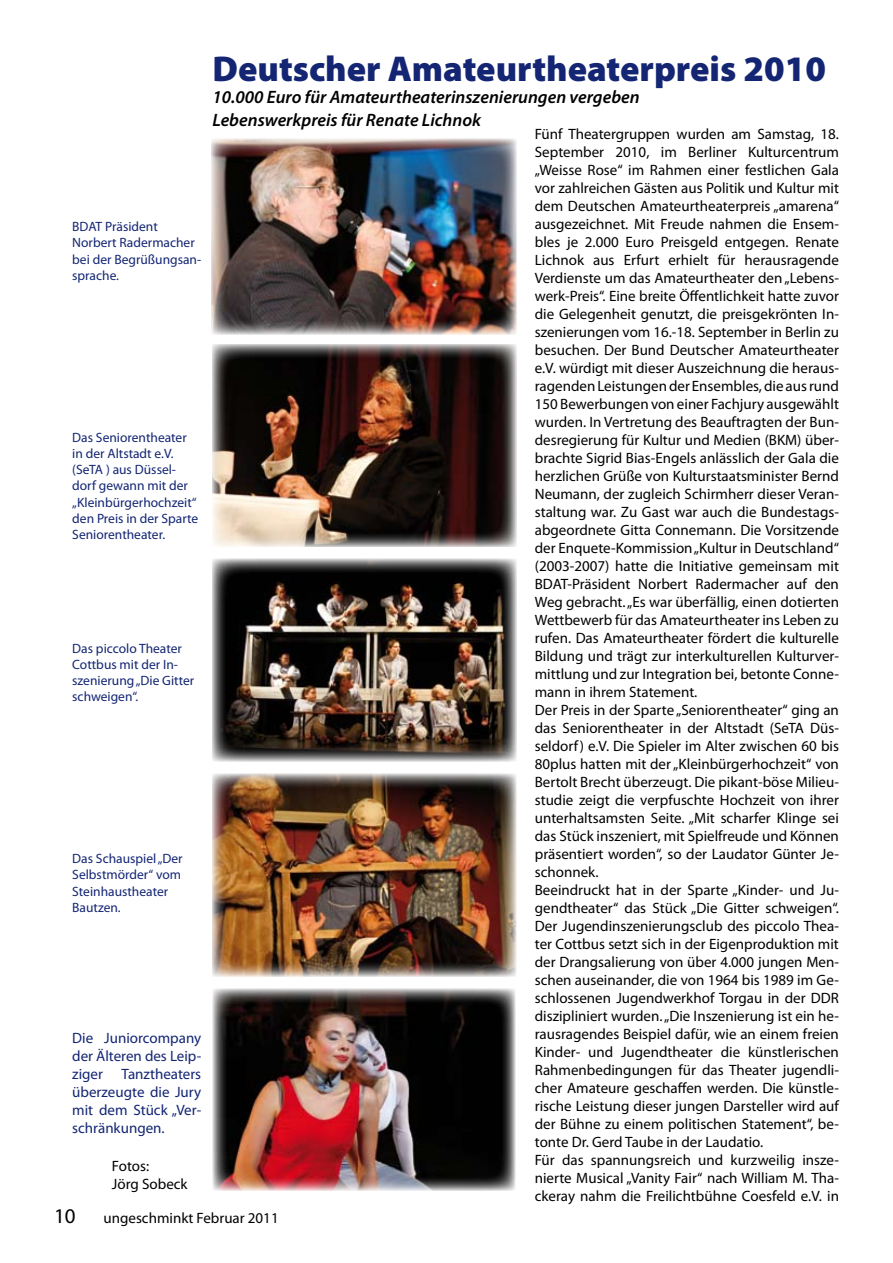
<style>
.page{position:relative;width:893px;height:1263px;background:#fff}
.page>*{position:absolute;margin:0;border:0;box-sizing:border-box;transform-origin:0 0}
.t1{font:900 36px "Myriad Pro";color:#132573}
.t2{font:21px "Myriad Pro";color:#000}
.t3{font:italic 600 18px/23.4px "Myriad Pro";color:#000}
.t4{font:15px/18px "Myriad Pro";color:#000}
.t5{font:15px/18px "Myriad Pro";color:#132573;text-align:justify}
.t6{font:13.5px/16.2px "Myriad Pro";color:#132573}
</style>
<div class="page">
<img style="left:211px;top:139px;width:306px;height:195px">
<img style="left:212px;top:344px;width:304px;height:203px">
<img style="left:212px;top:559px;width:304px;height:203px">
<img style="left:212px;top:774px;width:304px;height:202px">
<img style="left:213px;top:989px;width:303px;height:202px">
<p class="t6" style="left:72px;top:218px;width:130px">BDAT Präsident<br>Norbert Radermacher bei der Begrüßungsan&shy;sprache.</p>
<p class="t6" style="left:72px;top:429px;width:128px">Das Seniorentheater in der Altstadt e.V. (SeTA ) aus Düssel&shy;dorf gewann mit der „Kleinbürgerhochzeit“ den Preis in der Sparte<br>Seniorentheater.</p>
<p class="t6" style="left:72px;top:640px;width:123px">Das piccolo Theater<br>Cottbus mit der In&shy;szenierung „Die Gitter schweigen“.</p>
<p class="t6" style="left:72px;top:850px;width:112px">Das Schauspiel „Der<br>Selbstmörder“ vom<br>Steinhaustheater<br>Bautzen.</p>
<p class="t5" style="left:72px;top:1029px;width:130px">Die Juniorcompany der Älteren des Leip&shy;ziger Tanztheaters überzeugte die Jury mit dem Stück „Ver&shy;schränkungen.</p>
<p class="t4" style="left:112px;top:1156px;width:77px">Fotos:<br>Jörg Sobeck</p>
<h1 class="t1" style="left:213px;top:45px;width:615px">Deutscher Amateurtheaterpreis 2010</h1>
<p class="t3" style="left:213px;top:84px;width:429px">10.000 Euro für Amateurtheaterinszenierungen vergeben<br>Lebenswerkpreis für Renate Lichnok</p>
<p class="t4" style="left:535px;top:125px;width:306px">Fünf Theatergruppen wurden am Samstag, 18.<br>September 2010, im Berliner Kulturcentrum „Weisse Rose“ im Rahmen einer festlichen Gala vor zahlreichen Gästen aus Politik und Kultur mit dem Deutschen Amateurtheaterpreis „amarena“ ausgezeichnet. Mit Freude nahmen die Ensem&shy;bles je 2.000 Euro Preisgeld entgegen. Renate Lichnok aus Erfurt erhielt für herausragende Verdienste um das Amateurtheater den „Lebens&shy;werk-Preis“. Eine breite Öffentlichkeit hatte zuvor die Gelegenheit genutzt, die preisgekrönten In&shy;szenierungen vom 16.-18. September in Berlin zu besuchen. Der Bund Deutscher Amateurtheater e.V. würdigt mit dieser Auszeichnung die heraus&shy;ragenden Leistungen der Ensembles, die aus rund 150 Bewerbungen von einer Fachjury ausgewählt wurden. In Vertretung des Beauftragten der Bun&shy;desregierung für Kultur und Medien (BKM) über&shy;brachte Sigrid Bias-Engels anlässlich der Gala die herzlichen Grüße von Kulturstaatsminister Bernd Neumann, der zugleich Schirmherr dieser Veran&shy;staltung war. Zu Gast war auch die Bundestags&shy;abgeordnete Gitta Connemann. Die Vorsitzende der Enquete-Kommission „Kultur in Deutschland“ (2003-2007) hatte die Initiative gemeinsam mit BDAT-Präsident Norbert Radermacher auf den Weg gebracht. „Es war überfällig, einen dotierten Wettbewerb für das Amateurtheater ins Leben zu rufen. Das Amateurtheater fördert die kulturelle Bildung und trägt zur interkulturellen Kulturver&shy;mittlung und zur Integration bei, betonte Conne&shy;mann in ihrem Statement.<br>Der Preis in der Sparte „Seniorentheater“ ging an das Seniorentheater in der Altstadt (SeTA Düs&shy;seldorf) e.V. Die Spieler im Alter zwischen 60 bis 80plus hatten mit der „Kleinbürgerhochzeit“ von Bertolt Brecht überzeugt. Die pikant-böse Milieu&shy;studie zeigt die verpfuschte Hochzeit von ihrer unterhaltsamsten Seite. „Mit scharfer Klinge sei das Stück inszeniert, mit Spielfreude und Können präsentiert worden“, so der Laudator Günter Je&shy;schonnek.<br>Beeindruckt hat in der Sparte „Kinder- und Ju&shy;gendtheater“ das Stück „Die Gitter schweigen“.<br>Der Jugendinszenierungsclub des piccolo Thea&shy;ter Cottbus setzt sich in der Eigenproduktion mit der Drangsalierung von über 4.000 jungen Men&shy;schen auseinander, die von 1964 bis 1989 im Ge&shy;schlossenen Jugendwerkhof Torgau in der DDR diszipliniert wurden. „Die Inszenierung ist ein he&shy;rausragendes Beispiel dafür, wie an einem freien Kinder- und Jugendtheater die künstlerischen Rahmenbedingungen für das Theater jugendli&shy;cher Amateure geschaffen werden. Die künstle&shy;rische Leistung dieser jungen Darsteller wird auf der Bühne zu einem politischen Statement“, be&shy;tonte Dr. Gerd Taube in der Laudatio.<br>Für das spannungsreich und kurzweilig insze&shy;nierte Musical „Vanity Fair“ nach William M. Tha&shy;ckeray nahm die Freilichtbühne Coesfeld e.V. in</p>
<h2 class="t2" style="left:54px;top:1203px;width:23px">10</h2>
<p class="t4" style="left:104px;top:1209px;width:177px">ungeschminkt Februar 2011</p>
</div>
